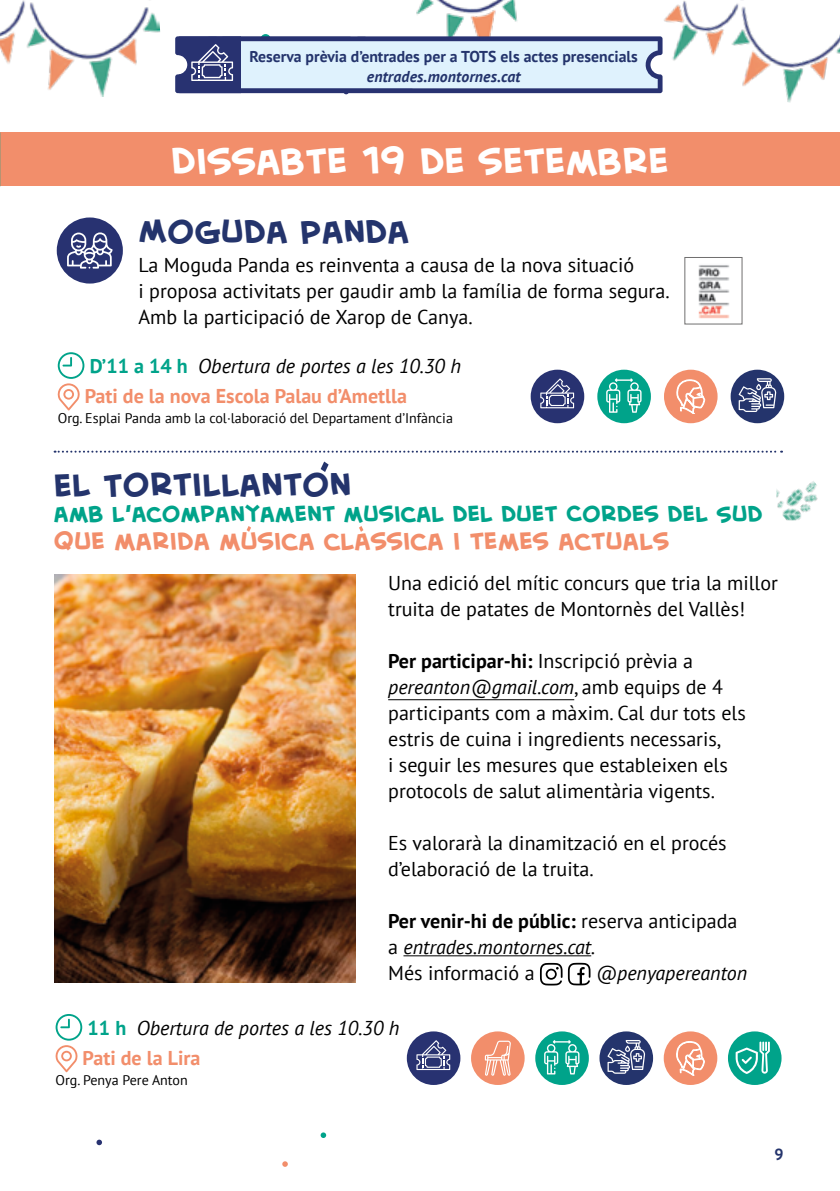
<style>
.page{position:relative;width:840px;height:1191px;background:#fff}
.page>*{position:absolute;margin:0;border:0;box-sizing:border-box;transform-origin:0 0}
.t1{font:36px "Creative Block BB Bold";color:#fff}
.t2{font:32px "Creative Block BB Bold";color:#24346c}
.t3{font:24px "Creative Block BB Bold";color:#f28e6b}
.t4{font:22px "Creative Block BB Bold";color:#00a38a}
.t5{font:20px/26px "PT Sans";color:#000}
.t6{font:700 20px/30px "PT Sans";color:#f28e6b}
.t7{font:italic 20px/30px "PT Sans";color:#000}
.t8{font:700 16px "PT Sans";color:#24346c}
.t9{font:700 15.8px "PT Sans";color:#24346c}
.t10{font:italic 700 15.8px "PT Sans";letter-spacing:.01em;color:#24346c}
.t11{font:14px "PT Sans";color:#000}
.s1{color:#00a38a}
.s2{font-weight:400;font-style:italic;color:#000}
.s3{font-weight:700}
.s4{font-style:italic}
.s5{font-weight:700;font-style:normal;color:#00a38a}
.s6{font-weight:700;font-style:normal;color:#f28e6b}
</style>
<div class="page">
<img style="left:0;top:0;width:161px;height:97px">
<svg style="left:320px;top:461px;width:8px;height:11px"></svg>
<svg style="left:246px;top:526px;width:5px;height:6px"></svg>
<svg style="left:359px;top:526px;width:4px;height:6px"></svg>
<svg style="left:55px;top:1014px;width:27px;height:58px"></svg>
<hr style="left:388px;top:699px;width:186px;height:1px;background:#000">
<hr style="left:403px;top:955px;width:188px;height:1px;background:#000">
<svg style="left:540px;top:962px;width:50px;height:23px"></svg>
<div style="left:406px;top:1031px;width:54px;height:54px;background:#283271;border-radius:50%"></div>
<svg style="left:416px;top:1040px;width:34px;height:30px"></svg>
<div style="left:535px;top:1031px;width:53px;height:54px;background:#00a38a;border-radius:50%"></div>
<svg style="left:544px;top:1040px;width:35px;height:34px"></svg>
<div style="left:599px;top:1031px;width:53px;height:54px;background:#24346c;border-radius:50%"></div>
<svg style="left:607px;top:1040px;width:38px;height:33px"></svg>
<div style="left:471px;top:1031px;width:53px;height:54px;background:#f28e6b;border-radius:50%"></div>
<svg style="left:484px;top:1040px;width:26px;height:35px"></svg>
<div style="left:727px;top:1031px;width:54px;height:54px;background:#00a38a;border-radius:50%"></div>
<svg style="left:735px;top:1041px;width:34px;height:33px"></svg>
<svg style="left:260px;top:34px;width:10px;height:10px"></svg>
<svg style="left:96px;top:1139px;width:6px;height:6px"></svg>
<svg style="left:320px;top:1132px;width:6px;height:6px"></svg>
<img style="left:416px;top:0;width:102px;height:36px">
<div style="left:0;top:133px;width:839px;height:53px;background:#f28e6b"></div>
<div style="left:57px;top:217px;width:66px;height:66px;background:#283271;border-radius:50%"></div>
<svg style="left:67px;top:232px;width:46px;height:36px"></svg>
<img style="left:55px;top:574px;width:300px;height:408px">
<img style="left:776px;top:481px;width:41px;height:39px">
<img style="left:698px;top:265px;width:32px;height:54px">
<div style="left:684px;top:257px;width:57px;height:67px;border:1px solid #706f6f"></div>
<img style="left:662px;top:0;width:177px;height:103px">
<div style="left:663px;top:1031px;width:54px;height:54px;background:#f28e6b;border-radius:50%"></div>
<svg style="left:675px;top:1031px;width:29px;height:54px"></svg>
<svg style="left:55px;top:352px;width:726px;height:101px"></svg>
<svg style="left:175px;top:36px;width:487px;height:58px;background:#afbfd7"></svg>
<svg style="left:282px;top:1161px;width:6px;height:5px"></svg>
<p class="t9" style="left:249px;top:46px;width:389px">Reserva prèvia d’entrades per a TOTS els actes presencials</p>
<p class="t10" style="left:366px;top:66px;width:155px">entrades.montornes.cat</p>
<h1 class="t1" style="left:171px;top:143px;width:499px">DISSABTE 19 DE SETEMBRE</h1>
<h2 class="t2" style="left:138px;top:215px;width:272px">MOGUDA PANDA</h2>
<p class="t5" style="left:138px;top:252px;width:532px">La Moguda Panda es reinventa a causa de la nova situació<br>i proposa activitats per gaudir amb la família de forma segura.<br>Amb la participació de Xarop de Canya.</p>
<p class="t6" style="left:85px;top:351px;width:377px"><span class="s1">D’11 a 14 h</span> <span class="s2">Obertura de portes a les 10.30 h<br></span>Pati de la nova Escola Palau d’Ametlla</p>
<p class="t11" style="left:58px;top:409px;width:396px">Org. Esplai Panda amb la col·laboració del Departament d’Infància</p>
<h2 class="t2" style="left:54px;top:468px;width:299px">EL TORTILLANTON</h2>
<p class="t4" style="left:54px;top:502px;width:710px">AMB L’ACOMPANYAMENT MUSICAL DEL DUET CORDES DEL SUD</p>
<p class="t3" style="left:54px;top:529px;width:616px">QUE MARIDA MUSICA CLASSICA I TEMES ACTUALS</p>
<p class="t5" style="left:388px;top:569px;width:391px">Una edició del mític concurs que tria la millor truita de patates de Montornès del Vallès!</p>
<p class="t5" style="left:388px;top:647px;width:359px"><span class="s3">Per participar-hi:</span> Inscripció prèvia a <span class="s4">pereanton@gmail.com</span>, amb equips de 4 participants com a màxim. Cal dur tots els estris de cuina i ingredients necessaris,<br>i seguir les mesures que estableixen els protocols de salut alimentària vigents.</p>
<p class="t5" style="left:388px;top:829px;width:340px">Es valorarà la dinamització en el procés d’elaboració de la truita.</p>
<p class="t5" style="left:388px;top:907px;width:350px"><span class="s3">Per venir-hi de públic:</span> reserva anticipada a <span class="s4">entrades.montornes.cat.<br></span>Més informació a</p>
<p class="t7" style="left:595px;top:957px;width:153px">@penyapereanton</p>
<p class="t7" style="left:82px;top:1012px;width:318px"><span class="s5">11 h</span> Obertura de portes a les 10.30 h<br><span class="s6">Pati de la Lira</span></p>
<p class="t11" style="left:56px;top:1071px;width:133px">Org. Penya Pere Anton</p>
<p class="t8" style="left:774px;top:1143px;width:11px">9</p>
</div>
